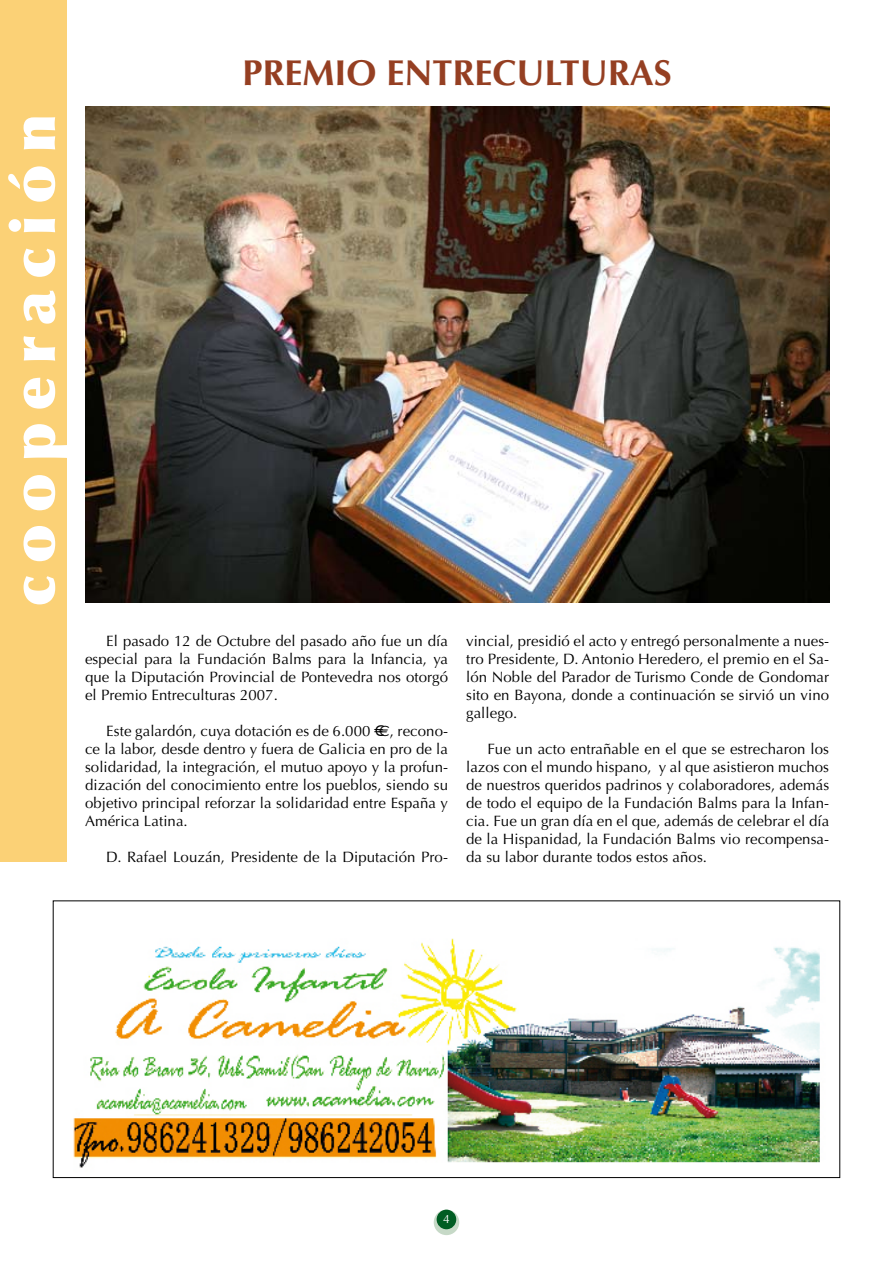
<style>
.page{position:relative;width:893px;height:1263px;background:#fff}
.page>*{position:absolute;margin:0;border:0;box-sizing:border-box;transform-origin:0 0}
.t1{font:900 60px "Optima";letter-spacing:.2em;color:#fff}
.t2{font:700 36px "Optima";color:#953f22}
.t3{font:15px/18px "Optima";letter-spacing:.005em;color:#000;text-align:justify}
.t4{font:12px "Optima";color:#fff}
.s1{font-family:"Euro Sans"}
</style>
<div class="page">
<svg style="left:434px;top:1209px;width:25px;height:26px"></svg>
<div style="left:437px;top:1210px;width:19px;height:19px;background:#005d23;border-radius:50%"></div>
<img style="left:73px;top:938px;width:747px;height:230px">
<img style="left:85px;top:106px;width:744px;height:496px">
<div style="left:0;top:0;width:66px;height:862px;background:#fbd176"></div>
<h1 class="t1" style="left:-2px;top:606px;width:494px;rotate:-90deg">cooperación</h1>
<h2 class="t2" style="left:242px;top:52px;width:431px">PREMIO ENTRECULTURAS</h2>
<p class="t3" style="left:85px;top:632px;width:365px;text-indent:21px">El pasado 12 de Octubre del pasado año fue un día especial para la Fundación Balms para la Infancia, ya que la Diputación Provincial de Pontevedra nos otorgó el Premio Entreculturas 2007.</p>
<p class="t3" style="left:85px;top:722px;width:365px;text-indent:21px">Este galardón, cuya dotación es de 6.000 €<span class="s1">E</span>, recono&shy;ce la labor, desde dentro y fuera de Galicia en pro de la solidaridad, la integración, el mutuo apoyo y la profun&shy;dización del conocimiento entre los pueblos, siendo su objetivo principal reforzar la solidaridad entre España y América Latina.</p>
<p class="t3" style="left:106px;top:848px;width:343px">D. Rafael Louzán, Presidente de la Diputación Pro-</p>
<p class="t3" style="left:466px;top:632px;width:365px">vincial, presidió el acto y entregó personalmente a nues&shy;tro Presidente, D. Antonio Heredero, el premio en el Sa&shy;lón Noble del Parador de Turismo Conde de Gondomar sito en Bayona, donde a continuación se sirvió un vino gallego.</p>
<p class="t3" style="left:466px;top:740px;width:365px;text-indent:21px">Fue un acto entrañable en el que se estrecharon los lazos con el mundo hispano, y al que asistieron muchos de nuestros queridos padrinos y colaboradores, además de todo el equipo de la Fundación Balms para la Infan&shy;cia. Fue un gran día en el que, además de celebrar el día de la Hispanidad, la Fundación Balms vio recompensa&shy;da su labor durante todos estos años.</p>
<p class="t4" style="left:443px;top:1212px;width:8px">4</p>
</div>
